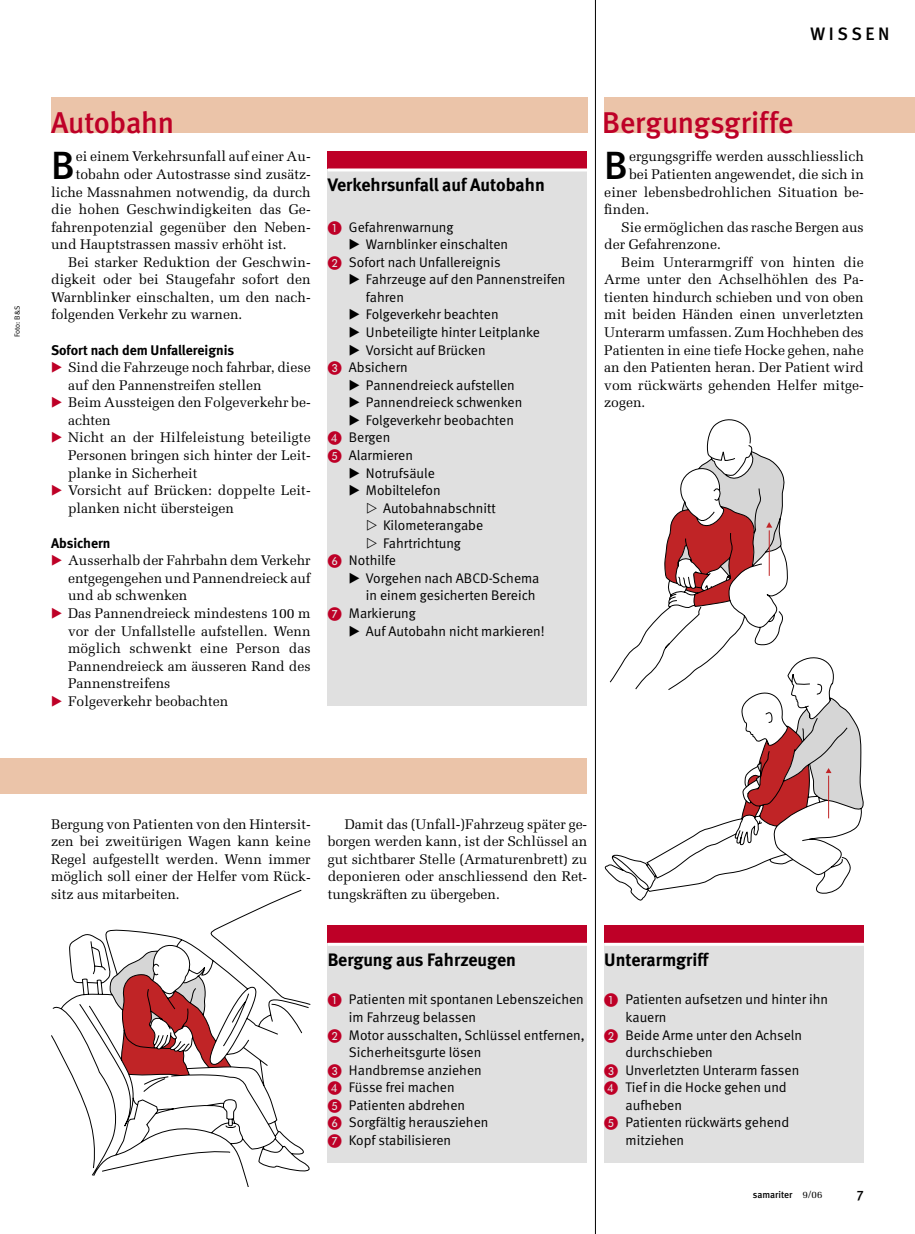
<style>
.page{position:relative;width:915px;height:1234px;background:#fff}
.page>*{position:absolute;margin:0;border:0;box-sizing:border-box;transform-origin:0 0}
.t1{font:39.3px "Meta Medium LF";color:#000}
.t2{font:500 30px "Meta";letter-spacing:-.005em;color:#be0027}
.t3{font:700 18px "Meta";color:#000}
.t4{font:500 18px "Meta";letter-spacing:.2em;color:#000}
.t5{font:13.95px/17.5px "Melior";color:#000;text-align:justify}
.t6{font:13.95px "Meta Normal";color:#000}
.t7{font:700 13.95px "Meta";color:#000}
.t8{font:500 9.75px "Meta";color:#000}
.t9{font:7.5px "Meta Normal";color:#000}
.s1{font-family:"European Pi Three";color:#be0027}
.s2{font-family:"European Pi One";color:#be0027}
.s3{font-family:"European Pi Three"}
.s4{font-family:"Melior";font-weight:400}
</style>
<div class="page">
<svg style="left:604px;top:419px;width:259px;height:481px"></svg>
<svg style="left:51px;top:889px;width:259px;height:297px"></svg>
<div style="left:604px;top:98px;width:310px;height:35px;background:#ebc4a9"></div>
<div style="left:604px;top:933px;width:259px;height:229px;background:#e0e0e0"></div>
<div style="left:604px;top:925px;width:259px;height:17px;background:#be0027"></div>
<hr style="left:604px;top:942px;width:259px;height:3px;background:#fff">
<div style="left:51px;top:98px;width:536px;height:35px;background:#ebc4a9"></div>
<div style="left:327px;top:159px;width:260px;height:546px;background:#e0e0e0"></div>
<div style="left:327px;top:151px;width:260px;height:17px;background:#be0027"></div>
<hr style="left:327px;top:168px;width:260px;height:3px;background:#fff">
<div style="left:0;top:758px;width:587px;height:35px;background:#ebc4a9"></div>
<div style="left:327px;top:933px;width:260px;height:229px;background:#e0e0e0"></div>
<div style="left:327px;top:925px;width:260px;height:17px;background:#be0027"></div>
<hr style="left:327px;top:942px;width:260px;height:3px;background:#fff">
<hr style="left:595px;top:0;width:1px;height:1233px;background:#000">
<p class="t9" style="left:13px;top:337px;width:33px;rotate:-90deg">Foto: B&amp;S</p>
<h2 class="t2" style="left:51px;top:105px;width:124px">Autobahn</h2>
<h1 class="t1" style="left:51px;top:142px;width:25px">B</h1>
<p class="t5" style="left:76px;top:148px;width:236px">ei einem Verkehrsunfall auf einer Au-</p>
<p class="t5" style="left:76px;top:165px;width:236px">tobahn oder Autostrasse sind zusätz-</p>
<p class="t5" style="left:51px;top:183px;width:261px">liche Massnahmen notwendig, da durch</p>
<p class="t5" style="left:51px;top:200px;width:261px">die hohen Geschwindigkeiten das Ge-</p>
<p class="t5" style="left:51px;top:218px;width:261px">fahrenpotenzial gegenüber den Neben-</p>
<p class="t5" style="left:51px;top:236px;width:237px">und Hauptstrassen massiv erhöht ist.</p>
<p class="t5" style="left:68px;top:253px;width:244px">Bei starker Reduktion der Geschwin-</p>
<p class="t5" style="left:51px;top:271px;width:261px">digkeit oder bei Staugefahr sofort den</p>
<p class="t5" style="left:51px;top:288px;width:261px">Warnblinker einschalten, um den nach-</p>
<p class="t5" style="left:51px;top:306px;width:193px">folgenden Verkehr zu warnen.</p>
<p class="t7" style="left:51px;top:341px;width:184px">Sofort nach dem Unfallereignis</p>
<p class="t5" style="left:51px;top:358px;width:261px"><span class="s1">E</span> Sind die Fahrzeuge noch fahrbar, diese</p>
<p class="t5" style="left:68px;top:376px;width:195px">auf den Pannenstreifen stellen</p>
<p class="t5" style="left:51px;top:394px;width:261px"><span class="s1">E</span> Beim Aussteigen den Folgeverkehr be-</p>
<p class="t5" style="left:68px;top:411px;width:44px">achten</p>
<p class="t5" style="left:51px;top:429px;width:261px"><span class="s1">E</span> Nicht an der Hilfeleistung beteiligte</p>
<p class="t5" style="left:68px;top:446px;width:244px">Personen bringen sich hinter der Leit-</p>
<p class="t5" style="left:68px;top:464px;width:131px">planke in Sicherheit</p>
<p class="t5" style="left:51px;top:481px;width:261px"><span class="s1">E</span> Vorsicht auf Brücken: doppelte Leit-</p>
<p class="t5" style="left:68px;top:499px;width:167px">planken nicht übersteigen</p>
<p class="t7" style="left:51px;top:534px;width:61px">Absichern</p>
<p class="t5" style="left:51px;top:551px;width:261px"><span class="s1">E</span> Ausserhalb der Fahrbahn dem Verkehr</p>
<p class="t5" style="left:68px;top:569px;width:244px">entgegengehen und Pannendreieck auf</p>
<p class="t5" style="left:68px;top:587px;width:121px">und ab schwenken</p>
<p class="t5" style="left:51px;top:604px;width:261px"><span class="s1">E</span> Das Pannendreieck mindestens 100 m</p>
<p class="t5" style="left:68px;top:622px;width:244px">vor der Unfallstelle aufstellen. Wenn</p>
<p class="t5" style="left:68px;top:639px;width:244px">möglich schwenkt eine Person das</p>
<p class="t5" style="left:68px;top:657px;width:244px">Pannendreieck am äusseren Rand des</p>
<p class="t5" style="left:68px;top:674px;width:104px">Pannenstreifens</p>
<p class="t5" style="left:51px;top:692px;width:179px"><span class="s1">E</span> Folgeverkehr beobachten</p>
<p class="t3" style="left:327px;top:174px;width:218px">Verkehrsunfall auf Autobahn</p>
<p class="t6" style="left:327px;top:219px;width:127px"><span class="s2">A</span> Gefahrenwarnung</p>
<p class="t6" style="left:349px;top:236px;width:161px"><span class="s3">E</span> Warnblinker einschalten</p>
<p class="t6" style="left:327px;top:254px;width:174px"><span class="s2">B</span> Sofort nach Unfallereignis</p>
<p class="t6" style="left:349px;top:271px;width:218px"><span class="s3">E</span> Fahrzeuge auf den Pannenstreifen</p>
<p class="t6" style="left:366px;top:289px;width:39px">fahren</p>
<p class="t6" style="left:349px;top:306px;width:151px"><span class="s3">E</span> Folgeverkehr beachten</p>
<p class="t6" style="left:349px;top:324px;width:192px"><span class="s3">E</span> Unbeteiligte hinter Leitplanke</p>
<p class="t6" style="left:349px;top:341px;width:138px"><span class="s3">E</span> Vorsicht auf Brücken</p>
<p class="t6" style="left:327px;top:359px;width:81px"><span class="s2">C</span> Absichern</p>
<p class="t6" style="left:349px;top:377px;width:167px"><span class="s3">E</span> Pannendreieck aufstellen</p>
<p class="t6" style="left:349px;top:394px;width:175px"><span class="s3">E</span> Pannendreieck schwenken</p>
<p class="t6" style="left:349px;top:412px;width:166px"><span class="s3">E</span> Folgeverkehr beobachten</p>
<p class="t6" style="left:327px;top:429px;width:64px"><span class="s2">D</span> Bergen</p>
<p class="t6" style="left:327px;top:447px;width:87px"><span class="s2">E</span> Alarmieren</p>
<p class="t6" style="left:349px;top:464px;width:87px"><span class="s3">E</span> Notrufsäule</p>
<p class="t6" style="left:349px;top:482px;width:93px"><span class="s3">E</span> Mobiltelefon</p>
<p class="t6" style="left:366px;top:499px;width:131px"><span class="s3">E</span> Autobahnabschnitt</p>
<p class="t6" style="left:366px;top:517px;width:119px"><span class="s3">E</span> Kilometerangabe</p>
<p class="t6" style="left:366px;top:534px;width:96px"><span class="s3">E</span> Fahrtrichtung</p>
<p class="t6" style="left:327px;top:552px;width:70px"><span class="s2">F</span> Nothilfe</p>
<p class="t6" style="left:349px;top:570px;width:192px"><span class="s3">E</span> Vorgehen nach ABCD-Schema</p>
<p class="t6" style="left:366px;top:587px;width:171px">in einem gesicherten Bereich</p>
<p class="t6" style="left:327px;top:605px;width:90px"><span class="s2">G</span> Markierung</p>
<p class="t6" style="left:349px;top:622px;width:197px"><span class="s3">E</span> Auf Autobahn nicht markieren!</p>
<p class="t4" style="left:810px;top:23px;width:80px">wissen</p>
<h2 class="t2" style="left:602px;top:105px;width:193px">Bergungsgriffe</h2>
<h1 class="t1" style="left:604px;top:142px;width:25px">B</h1>
<p class="t5" style="left:629px;top:148px;width:236px">ergungsgriffe werden ausschliesslich</p>
<p class="t5" style="left:629px;top:165px;width:236px">bei Patienten angewendet, die sich in</p>
<p class="t5" style="left:604px;top:183px;width:260px">einer lebensbedrohlichen Situation be-</p>
<p class="t5" style="left:604px;top:200px;width:46px">finden.</p>
<p class="t5" style="left:621px;top:218px;width:244px">Sie ermöglichen das rasche Bergen aus</p>
<p class="t5" style="left:604px;top:236px;width:118px">der Gefahrenzone.</p>
<p class="t5" style="left:621px;top:253px;width:244px">Beim Unterarmgriff von hinten die</p>
<p class="t5" style="left:604px;top:271px;width:260px">Arme unter den Achselhöhlen des Pa-</p>
<p class="t5" style="left:604px;top:288px;width:261px">tienten hindurch schieben und von oben</p>
<p class="t5" style="left:604px;top:306px;width:261px">mit beiden Händen einen unverletzten</p>
<p class="t5" style="left:604px;top:323px;width:261px">Unterarm umfassen. Zum Hochheben des</p>
<p class="t5" style="left:604px;top:341px;width:261px">Patienten in eine tiefe Hocke gehen, nahe</p>
<p class="t5" style="left:604px;top:358px;width:261px">an den Patienten heran. Der Patient wird</p>
<p class="t5" style="left:604px;top:376px;width:260px">vom rückwärts gehenden Helfer mitge-</p>
<p class="t5" style="left:604px;top:394px;width:43px">zogen.</p>
<p class="t5" style="left:51px;top:815px;width:261px">Bergung von Patienten von den Hintersit&shy;zen bei zweitürigen Wagen kann keine Regel aufgestellt werden. Wenn immer möglich soll einer der Helfer vom Rück&shy;sitz aus mitarbeiten.</p>
<p class="t5" style="left:327px;top:815px;width:261px;text-indent:17px">Damit das (Unfall-)Fahrzeug später ge&shy;borgen werden kann, ist der Schlüssel an gut sichtbarer Stelle (Armaturenbrett) zu deponieren oder anschliessend den Ret&shy;tungskräften zu übergeben.</p>
<p class="t3" style="left:327px;top:948px;width:190px">Bergung aus Fahrzeugen</p>
<p class="t6" style="left:327px;top:991px;width:257px"><span class="s2">A</span> Patienten mit spontanen Lebenszeichen</p>
<p class="t6" style="left:349px;top:1008px;width:129px">im Fahrzeug belassen</p>
<p class="t6" style="left:327px;top:1026px;width:258px"><span class="s2">B</span> Motor ausschalten, Schlüssel entfernen,</p>
<p class="t6" style="left:349px;top:1043px;width:134px">Sicherheitsgurte lösen</p>
<p class="t6" style="left:327px;top:1061px;width:155px"><span class="s2">C</span> Handbremse anziehen</p>
<p class="t6" style="left:327px;top:1079px;width:128px"><span class="s2">D</span> Füsse frei machen</p>
<p class="t6" style="left:327px;top:1096px;width:139px"><span class="s2">E</span> Patienten abdrehen</p>
<p class="t6" style="left:327px;top:1114px;width:162px"><span class="s2">F</span> Sorgfältig herausziehen</p>
<p class="t6" style="left:327px;top:1131px;width:125px"><span class="s2">G</span> Kopf stabilisieren</p>
<p class="t3" style="left:604px;top:948px;width:105px">Unterarmgriff</p>
<p class="t6" style="left:604px;top:991px;width:225px"><span class="s2">A</span> Patienten aufsetzen und hinter ihn</p>
<p class="t6" style="left:625px;top:1008px;width:42px">kauern</p>
<p class="t6" style="left:604px;top:1026px;width:199px"><span class="s2">B</span> Beide Arme unter den Achseln</p>
<p class="t6" style="left:625px;top:1043px;width:89px">durchschieben</p>
<p class="t6" style="left:604px;top:1061px;width:196px"><span class="s2">C</span> Unverletzten Unterarm fassen</p>
<p class="t6" style="left:604px;top:1079px;width:184px"><span class="s2">D</span> Tief in die Hocke gehen und</p>
<p class="t6" style="left:625px;top:1096px;width:58px">aufheben</p>
<p class="t6" style="left:604px;top:1114px;width:186px"><span class="s2">E</span> Patienten rückwärts gehend</p>
<p class="t6" style="left:625px;top:1131px;width:60px">mitziehen</p>
<p class="t8" style="left:752px;top:1188px;width:71px">samariter <span class="s4">9/06</span></p>
</div>
